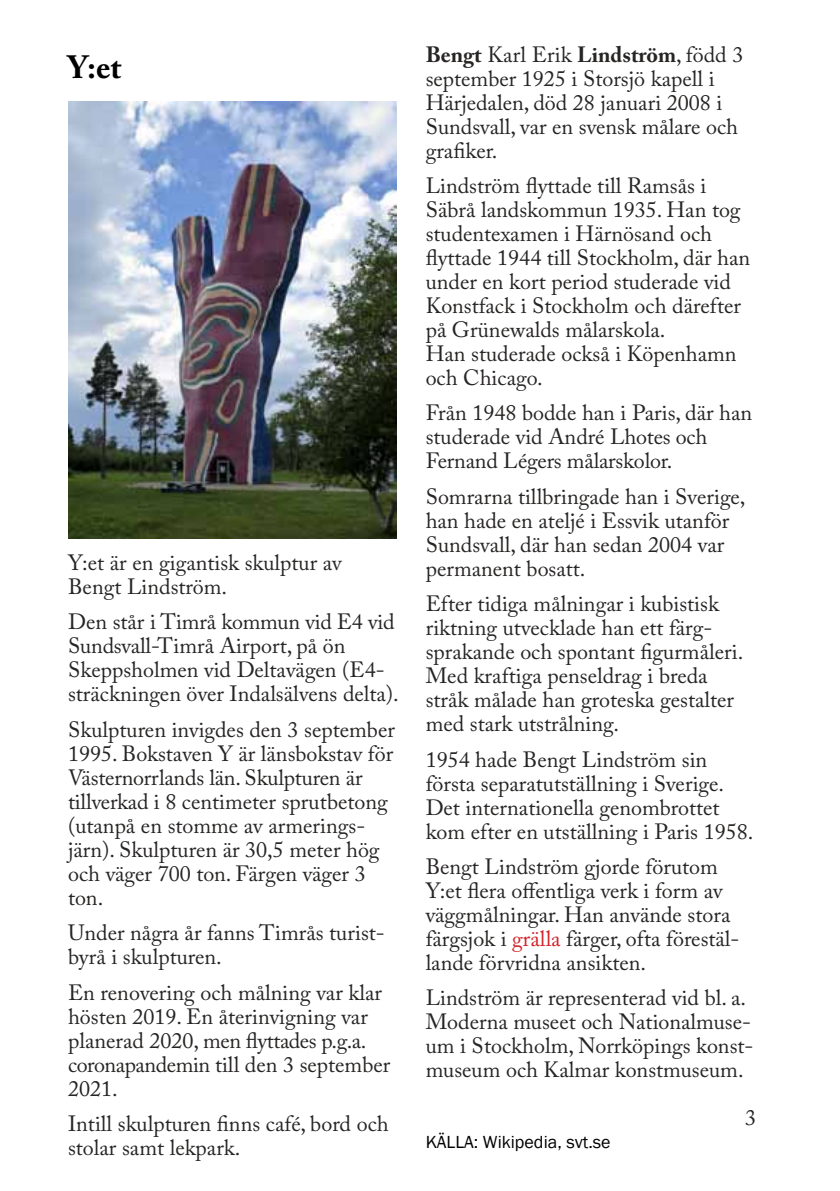
<style>
.page{position:relative;width:840px;height:1191px;background:#fff}
.page>*{position:absolute;margin:0;border:0;box-sizing:border-box;transform-origin:0 0}
.t1{font:700 32px "Adobe Caslon Pro";color:#000}
.t2{font:22px/24px "Adobe Caslon Pro";color:#272524}
.t3{font:18px "Franklin Gothic";color:#000}
.s1{font-weight:700}
.s2{color:#d2232a}
</style>
<div class="page">
<img style="left:68px;top:101px;width:328px;height:438px">
<h1 class="t1" style="left:68px;top:48px;width:55px">Y:et</h1>
<p class="t2" style="left:68px;top:550px;width:275px">Y:et är en gigantisk skulptur av<br>Bengt Lindström.</p>
<p class="t2" style="left:68px;top:610px;width:332px">Den står i Timrå kommun vid E4 vid Sundsvall-Timrå Airport, på ön Skeppsholmen vid Deltavägen (E4- sträckningen över Indalsälvens delta).</p>
<p class="t2" style="left:68px;top:717px;width:328px">Skulpturen invigdes den 3 september<br>1995. Bokstaven Y är länsbokstav för<br>Västernorrlands län. Skulpturen är tillverkad i 8 centimeter sprutbetong (utanpå en stomme av armerings&shy;järn). Skulpturen är 30,5 meter hög och väger 700 ton. Färgen väger 3 ton.</p>
<p class="t2" style="left:68px;top:920px;width:318px">Under några år fanns Timrås turist&shy;byrå i skulpturen.</p>
<p class="t2" style="left:68px;top:980px;width:323px">En renovering och målning var klar hösten 2019. En återinvigning var planerad 2020, men flyttades p.g.a. coronapandemin till den 3 september<br>2021.</p>
<p class="t2" style="left:68px;top:1111px;width:322px">Intill skulpturen finns café, bord och stolar samt lekpark.</p>
<p class="t2" style="left:425px;top:42px;width:319px"><span class="s1">Bengt</span> Karl Erik <span class="s1">Lindström</span>, född 3 september 1925 i Storsjö kapell i<br>Härjedalen, död 28 januari 2008 i<br>Sundsvall, var en svensk målare och grafiker.</p>
<p class="t2" style="left:425px;top:173px;width:326px">Lindström flyttade till Ramsås i<br>Säbrå landskommun 1935. Han tog studentexamen i Härnösand och flyttade 1944 till Stockholm, där han under en kort period studerade vid<br>Konstfack i Stockholm och därefter på Grünewalds målarskola.<br>Han studerade också i Köpenhamn och Chicago.</p>
<p class="t2" style="left:425px;top:401px;width:328px">Från 1948 bodde han i Paris, där han studerade vid André Lhotes och<br>Fernand Légers målarskolor.</p>
<p class="t2" style="left:425px;top:484px;width:321px">Somrarna tillbringade han i Sverige, han hade en ateljé i Essvik utanför<br>Sundsvall, där han sedan 2004 var permanent bosatt.</p>
<p class="t2" style="left:425px;top:591px;width:319px">Efter tidiga målningar i kubistisk riktning utvecklade han ett färg&shy;sprakande och spontant figurmåleri.<br>Med kraftiga penseldrag i breda stråk målade han groteska gestalter med stark utstrålning.</p>
<p class="t2" style="left:425px;top:747px;width:329px">1954 hade Bengt Lindström sin första separatutställning i Sverige.<br>Det internationella genombrottet kom efter en utställning i Paris 1958.</p>
<p class="t2" style="left:425px;top:854px;width:315px">Bengt Lindström gjorde förutom Y:et flera offentliga verk i form av väggmålningar. Han använde stora färgsjok i <span class="s2">grälla</span> färger, ofta förestäl&shy;lande förvridna ansikten.</p>
<p class="t2" style="left:425px;top:985px;width:329px">Lindström är representerad vid bl. a.<br>Moderna museet och Nationalmuse&shy;um i Stockholm, Norrköpings konst&shy;museum och Kalmar konstmuseum.</p>
<p class="t3" style="left:425px;top:1130px;width:186px">KÄLLA: Wikipedia, svt.se</p>
<p class="t2" style="left:744px;top:1105px;width:12px">3</p>
</div>
